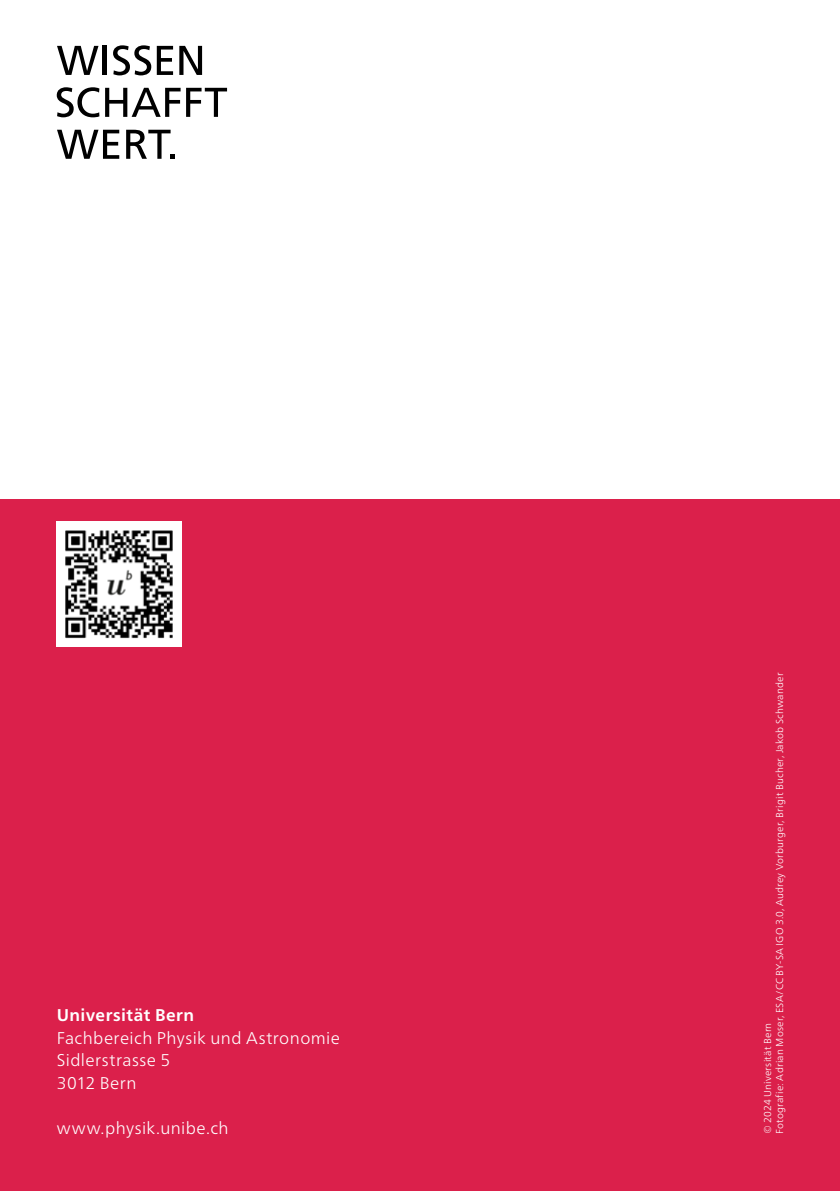
<style>
.page{position:relative;width:840px;height:1191px;background:#fff}
.page>*{position:absolute;margin:0;border:0;box-sizing:border-box;transform-origin:0 0}
.t1{font:300 17px/22.6px "Frutiger Neue LT Pro";letter-spacing:.025em;color:#fff}
.t2{font:700 17px "Frutiger Neue LT Pro";letter-spacing:.03em;color:#fff}
.t3{font:300 10px/12px "Frutiger Neue LT Pro";letter-spacing:.025em;color:#fff}
</style>
<div class="page">
<div style="left:0;top:499px;width:839px;height:692px;background:#db204b"></div>
<img style="left:57px;top:522px;width:124px;height:124px">
<svg style="left:57px;top:46px;width:41px;height:29px"></svg>
<hr style="left:103px;top:46px;width:4px;height:29px;background:#000">
<svg style="left:113px;top:45px;width:38px;height:30px"></svg>
<svg style="left:157px;top:46px;width:16px;height:29px"></svg>
<svg style="left:179px;top:46px;width:23px;height:29px"></svg>
<svg style="left:57px;top:87px;width:42px;height:30px"></svg>
<svg style="left:105px;top:88px;width:75px;height:29px"></svg>
<svg style="left:186px;top:88px;width:41px;height:29px"></svg>
<svg style="left:57px;top:130px;width:62px;height:29px"></svg>
<svg style="left:126px;top:130px;width:49px;height:29px"></svg>
<h1 class="t2" style="left:57px;top:1005px;width:139px">Universität Bern</h1>
<h1 class="t1" style="left:57px;top:1026px;width:285px">Fachbereich Physik und Astronomie<br>Sidlerstrasse 5<br>3012 Bern</h1>
<h1 class="t1" style="left:57px;top:1117px;width:173px">www.physik.unibe.ch</h1>
<p class="t3" style="left:761px;top:1134px;width:463px;rotate:-90deg">© 2024 Universität Bern<br>Fotografie: Adrian Moser, ESA/CC BY-SA IGO 3.0, Audrey Vorburger, Brigit Bucher, Jakob Schwander</p>
</div>
